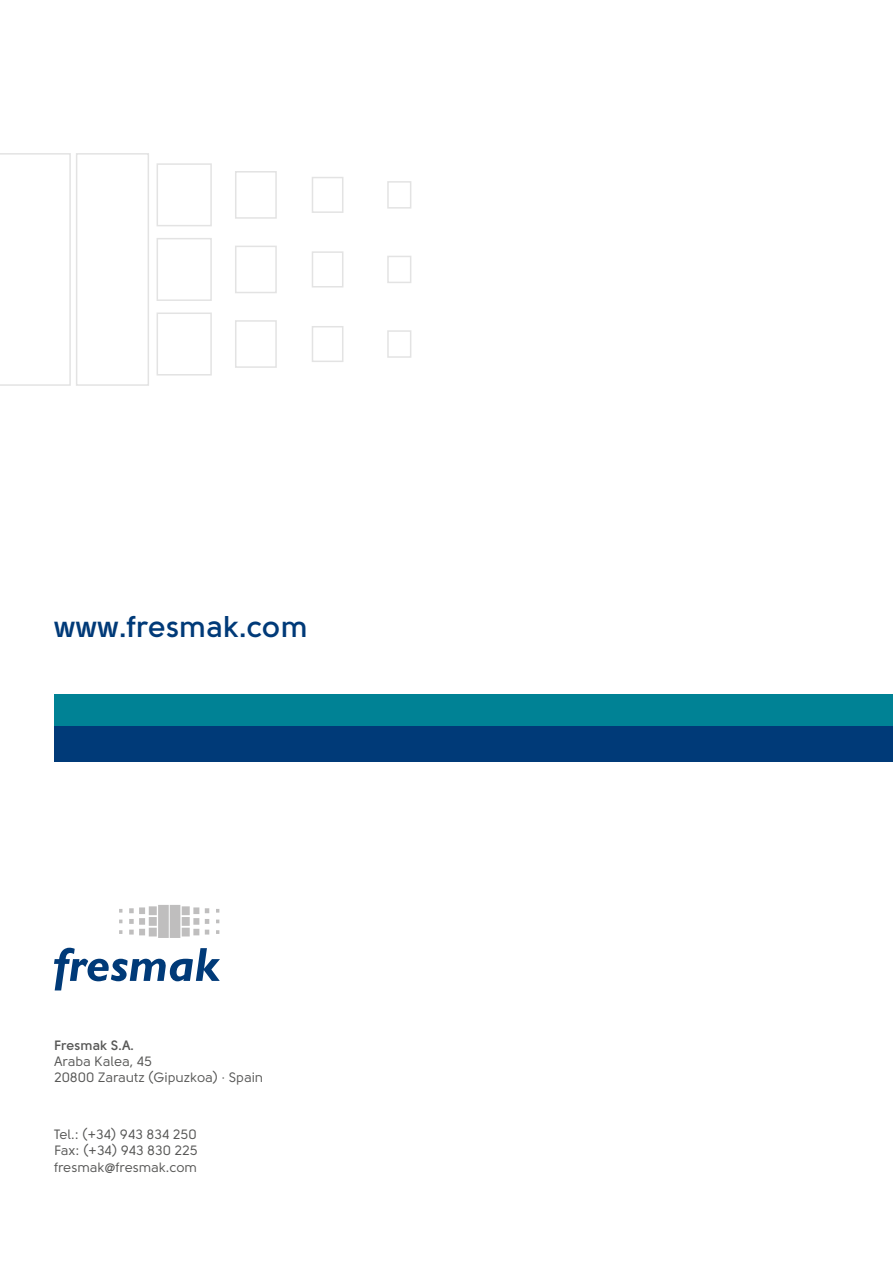
<style>
.page{position:relative;width:893px;height:1263px;background:#fff}
.page>*{position:absolute;margin:0;border:0;box-sizing:border-box;transform-origin:0 0}
.t1{font:700 30px "Solomon Sans Semi";color:#003a78}
.t2{font:13.5px/16.2px "Solomon Sans Normal";color:#575756}
.t3{font:700 13.5px "Solomon Sans Semi";color:#575756}
</style>
<div class="page">
<svg style="left:0;top:153px;width:412px;height:233px"></svg>
<svg style="left:119px;top:905px;width:100px;height:33px"></svg>
<svg style="left:54px;top:948px;width:166px;height:42px"></svg>
<div style="left:54px;top:726px;width:839px;height:36px;background:#003a78"></div>
<div style="left:54px;top:694px;width:839px;height:32px;background:#008295"></div>
<h1 class="t1" style="left:54px;top:609px;width:255px">www.fresmak.com</h1>
<p class="t3" style="left:54px;top:1037px;width:82px">Fresmak S.A.</p>
<p class="t2" style="left:54px;top:1053px;width:211px">Araba Kalea, 45<br>20800 Zarautz (Gipuzkoa) · Spain</p>
<p class="t2" style="left:54px;top:1126px;width:145px;text-align:justify">Tel.: (+34) 943 834 250<br>Fax: (+34) 943 830 225 fresmak@fresmak.com</p>
</div>
